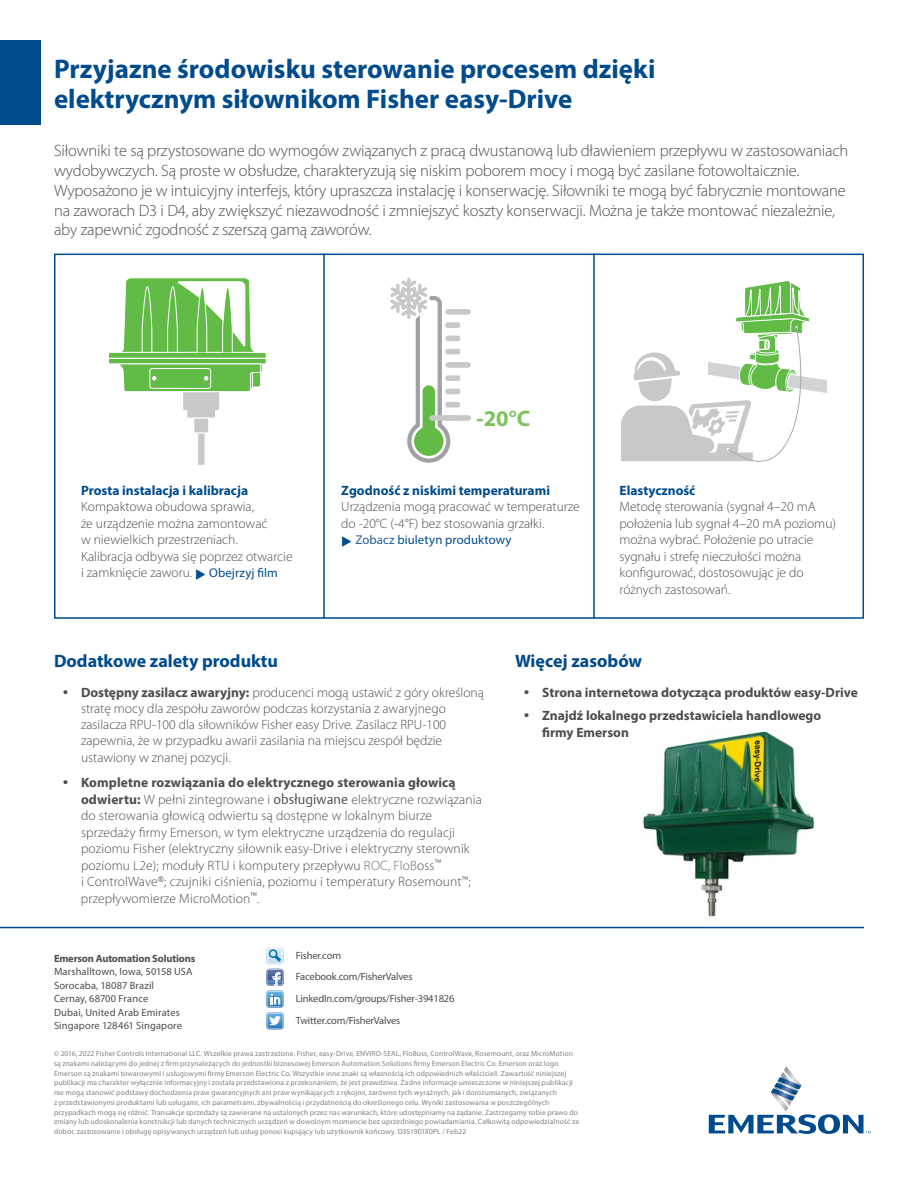
<style>
.page{position:relative;width:918px;height:1188px;background:#fff}
.page>*{position:absolute;margin:0;border:0;box-sizing:border-box;transform-origin:0 0}
.t1{font:700 27px/30px "Myriad Pro";color:#004b8d}
.t2{font:700 22.5px "Myriad Pro";color:#7cc35c}
.t3{font:700 18px "Myriad Pro";color:#004b8d}
.t4{font:300 16.5px/19.8px "Myriad Pro";letter-spacing:-.01em;color:#4d4d4f}
.t5{font:300 13.5px/16.5px "Myriad Pro";color:#4d4d4f}
.t6{font:700 13.5px/16.5px "Myriad Pro";color:#4d4d4f}
.t7{font:700 13.5px "Myriad Pro";color:#004b8d}
.t8{font:12.75px "Myriad Pro";letter-spacing:.01em;color:#004b8d}
.t9{font:10.5px/13.5px "Myriad Pro";color:#4d4d4f}
.t10{font:700 10.5px "Myriad Pro";letter-spacing:-.015em;color:#4d4d4f}
.t11{font:7.5px/9.8px "Myriad Pro";letter-spacing:.015em;color:#808285}
.s1{color:#004b8d}
.s2{font-weight:400;font-size:12.75px;color:#004b8d}
.s3{color:#245b99}
.s4{font-family:"DTL Argo T"}
.s5{font-weight:700}
.s6{color:#696a6c}
.s7{font-family:"DTL Argo T";font-weight:300}
</style>
<div class="page">
<img style="left:642px;top:731px;width:173px;height:186px">
<svg style="left:390px;top:278px;width:81px;height:185px"></svg>
<svg style="left:109px;top:277px;width:158px;height:188px"></svg>
<div style="left:0;top:40px;width:40px;height:85px;background:#004b8d"></div>
<hr style="left:0;top:927px;width:864px;height:1px;background:#004b8d">
<svg style="left:266px;top:947px;width:18px;height:82px"></svg>
<div style="left:54px;top:254px;width:810px;height:365px;border:2px solid #004b8d"></div>
<hr style="left:323px;top:254px;width:2px;height:365px;background:#004b8d">
<svg style="left:709px;top:1066px;width:162px;height:68px"></svg>
<hr style="left:593px;top:254px;width:2px;height:365px;background:#004b8d">
<svg style="left:621px;top:280px;width:206px;height:182px"></svg>
<div style="left:700px;top:354px;width:8px;height:36px;background:#fff"></div>
<h1 class="t1" style="left:54px;top:53px;width:603px">Przyjazne środowisku sterowanie procesem dzięki elektrycznym siłownikom Fisher easy-Drive</h1>
<p class="t4" style="left:54px;top:141px;width:796px">Siłowniki te są przystosowane do wymogów związanych z pracą dwustanową lub dławieniem przepływu w zastosowaniach wydobywczych. Są proste w obsłudze, charakteryzują się niskim poborem mocy i mogą być zasilane fotowoltaicznie.<br>Wyposażono je w intuicyjny interfejs, który upraszcza instalację i konserwację. Siłowniki te mogą być fabrycznie montowane na zaworach D3 i D4, aby zwiększyć niezawodność i zmniejszyć koszty konserwacji. Można je także montować niezależnie, aby zapewnić zgodność z szerszą gamą zaworów.</p>
<h3 class="t7" style="left:81px;top:482px;width:169px">Prosta instalacja i kalibracja</h3>
<h3 class="t5" style="left:81px;top:499px;width:213px">Kompaktowa obudowa sprawia,<br>że urządzenie można zamontować<br>w niewielkich przestrzeniach.<br>Kalibracja odbywa się poprzez otwarcie i zamknięcie zaworu. <span class="s1">◆</span> <span class="s2">Obejrzyj film</span></h3>
<h2 class="t2" style="left:476px;top:404px;width:55px">-20°C</h2>
<h3 class="t7" style="left:341px;top:482px;width:210px">Zgodność z niskimi temperaturami</h3>
<h3 class="t5" style="left:341px;top:499px;width:240px">Urządzenia mogą pracować w temperaturze do -20°C (-4°F) bez stosowania grzałki.</h3>
<h3 class="t8" style="left:341px;top:532px;width:172px">◆ <span class="s3">Zobacz</span> biuletyn produktowy</h3>
<h3 class="t7" style="left:620px;top:482px;width:77px">Elastyczność</h3>
<h3 class="t5" style="left:620px;top:499px;width:218px">Metodę sterowania (sygnał 4–20 mA położenia lub sygnał 4–20 mA poziomu) można wybrać. Położenie po utracie sygnału i strefę nieczułości można konfigurować, dostosowując je do różnych zastosowań.</h3>
<h3 class="t3" style="left:54px;top:649px;width:226px">Dodatkowe zalety produktu</h3>
<p class="t5" style="left:81px;top:684px;width:404px;text-indent:-20px"><span class="s4">•</span> <span class="s5">Dostępny zasilacz awaryjny:</span> producenci mogą ustawić z góry określoną stratę mocy dla zespołu zaworów podczas korzystania z awaryjnego zasilacza RPU-100 dla siłowników Fisher easy Drive. Zasilacz RPU-100 zapewnia, że w przypadku awarii zasilania na miejscu zespół będzie ustawiony w znanej pozycji.</p>
<p class="t5" style="left:81px;top:775px;width:402px;text-indent:-20px"><span class="s4">•</span> <span class="s5">Kompletne rozwiązania do elektrycznego sterowania głowicą odwiertu:</span> W pełni zintegrowane i <span class="s4">obsługiwane</span> elektryczne rozwiązania do sterowania głowicą odwiertu są dostępne w lokalnym biurze sprzedaży firmy Emerson, w tym elektryczne urządzenia do regulacji poziomu Fisher (elektryczny siłownik easy-Drive i elektryczny sterownik poziomu L2e); moduły RTU i komputery przepływu <span class="s6">ROC, FloB</span>oss<sup>™<br></sup>i ControlWave<sup>®</sup>; czujniki ciśnienia, poziomu i temperatury Rosemount<sup>™</sup>; przepływomierze MicroMotion<sup>™</sup>.</p>
<h3 class="t10" style="left:54px;top:951px;width:143px">Emerson Automation Solutions</h3>
<h3 class="t9" style="left:54px;top:965px;width:140px">Marshalltown, Iowa, 50158 USA<br>Sorocaba, 18087 Brazil<br>Cernay, 68700 France<br>Dubai, United Arab Emirates<br>Singapore 128461 Singapore</h3>
<h3 class="t9" style="left:296px;top:944px;width:160px;line-height:21.8px">Fisher.com<br>Facebook.com/FisherValves<br>LinkedIn.com/groups/Fisher-3941826<br>Twitter.com/FisherValves</h3>
<h3 class="t3" style="left:515px;top:649px;width:129px">Więcej zasobów</h3>
<h3 class="t6" style="left:522px;top:684px;width:338px"><span class="s7">•</span> Strona internetowa dotycząca produktów easy-Drive</h3>
<h3 class="t6" style="left:542px;top:707px;width:281px;text-indent:-20px"><span class="s7">•</span> Znajdź lokalnego przedstawiciela handlowego firmy Emerson</h3>
<p class="t11" style="left:54px;top:1048px;width:527px">© 2016, 2022 Fisher Controls International LLC. Wszelkie prawa zastrzeżone. Fisher, easy-Drive, ENVIRO-SEAL, FloBoss, ControlWave, Rosemount, oraz MicroMotion są znakami należącymi do jednej z firm przynależących do jednostki biznesowej Emerson Automation Solutions firmy Emerson Electric Co. Emerson oraz logo Emerson są znakami towarowymi i usługowymi firmy Emerson Electric Co. Wszystkie inne znaki są własnością ich odpowiednich właścicieli. Zawartość niniejszej publikacji ma charakter wyłącznie informacyjny i została przedstawiona z przekonaniem, że jest prawdziwa. Żadne informacje umieszczone w niniejszej publikacji nie mogą stanowić podstawy dochodzenia praw gwarancyjnych ani praw wynikających z rękojmi, zarówno tych wyraźnych, jak i dorozumianych, związanych<br>z przedstawionymi produktami lub usługami, ich parametrami, zbywalnością i przydatnością do określonego celu. Wyniki zastosowania w poszczególnych przypadkach mogą się różnić. Transakcje sprzedaży są zawierane na ustalonych przez nas warunkach, które udostępniamy na żądanie. Zastrzegamy sobie prawo do zmiany lub udoskonalenia konstrukcji lub danych technicznych urządzeń w dowolnym momencie bez uprzedniego powiadamiania. Całkowitą odpowiedzialność za dobór, zastosowanie i obsługę opisywanych urządzeń lub usług ponosi kupujący lub użytkownik końcowy. D351901X0PL / Feb22</p>
</div>
